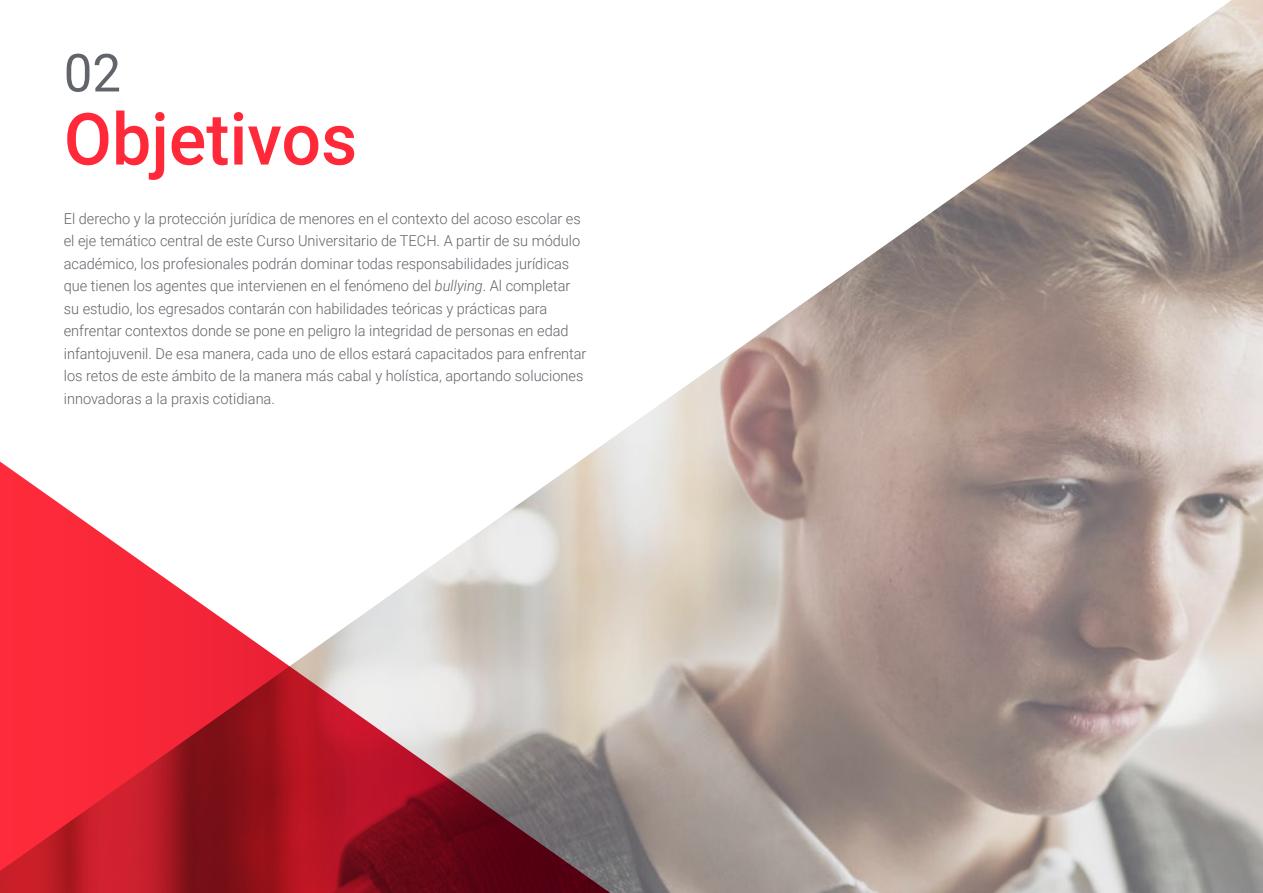
<style>
.page{position:relative;width:1263px;height:893px;background:#fff}
.page>*{position:absolute;margin:0;border:0;box-sizing:border-box;transform-origin:0 0}
.t1{font:500 72px "Roboto";color:#ff293a}
.t2{font:52.5px "Roboto";color:#61646a}
.t3{font:300 15px/22.5px "Roboto";color:#61646a}
.s1{font-style:italic}
</style>
<div class="page">
<img style="left:601px;top:0;width:662px;height:893px">
<svg style="left:0;top:446px;width:640px;height:447px"></svg>
<h2 class="t2" style="left:64px;top:36px;width:59px">02</h2>
<h1 class="t1" style="left:64px;top:89px;width:295px">Objetivos</h1>
<p class="t3" style="left:64px;top:207px;width:524px">El derecho y la protección jurídica de menores en el contexto del acoso escolar es el eje temático central de este Curso Universitario de TECH. A partir de su módulo académico, los profesionales podrán dominar todas responsabilidades jurídicas que tienen los agentes que intervienen en el fenómeno del <span class="s1">bullying</span>. Al completar su estudio, los egresados contarán con habilidades teóricas y prácticas para enfrentar contextos donde se pone en peligro la integridad de personas en edad infantojuvenil. De esa manera, cada uno de ellos estará capacitados para enfrentar los retos de este ámbito de la manera más cabal y holística, aportando soluciones innovadoras a la praxis cotidiana.</p>
</div>
